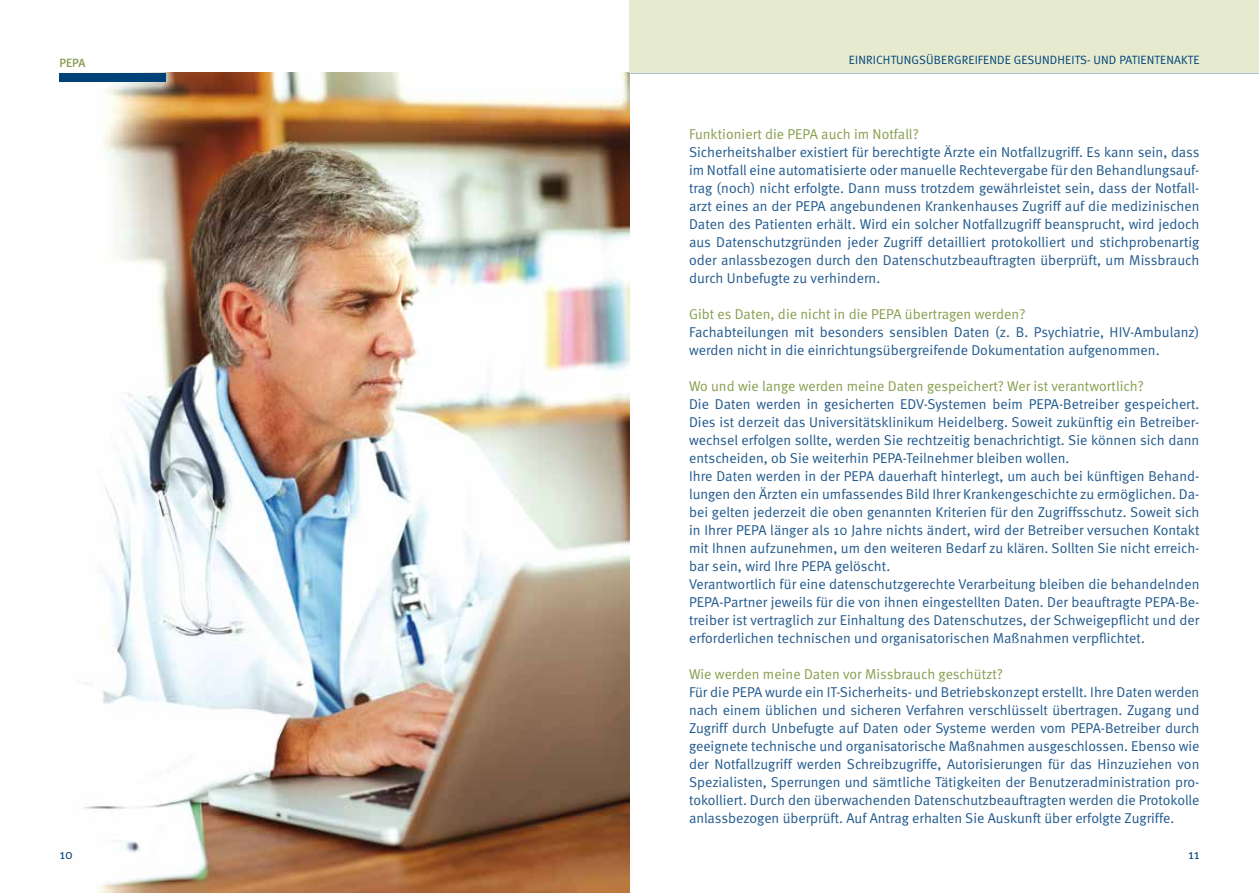
<style>
.page{position:relative;width:1259px;height:893px;background:#fff}
.page>*{position:absolute;margin:0;border:0;box-sizing:border-box;transform-origin:0 0}
.t1{font:14.25px/18px "Meta Normal";letter-spacing:.005em;color:#225a8e;text-align:justify}
.t2{font:14.25px "Meta Normal";letter-spacing:.005em;color:#899d4f}
.t3{font:13.5px "Meta Normal";color:#004178}
.t4{font:12px "Meta Normal";letter-spacing:.01em;color:#004178}
.t5{font:500 12px "Meta";color:#899d4f}
</style>
<div class="page">
<hr style="left:60px;top:72px;width:1199px;height:1px;background:#004178">
<img style="left:59px;top:73px;width:570px;height:820px">
<div style="left:629px;top:0;width:630px;height:73px;background:#e6ebd0"></div>
<div style="left:60px;top:73px;width:106px;height:8px;background:#004178"></div>
<p class="t5" style="left:60px;top:56px;width:27px">PEPA</p>
<p class="t4" style="left:849px;top:53px;width:352px">EINRICHTUNGSÜBERGREIFENDE GESUNDHEITS- UND PATIENTENAKTE</p>
<p class="t2" style="left:689px;top:126px;width:231px">Funktioniert die PEPA auch im Notfall?</p>
<p class="t1" style="left:689px;top:143px;width:512px">Sicherheitshalber existiert für berechtigte Ärzte ein Notfallzugriff. Es kann sein, dass im Notfall eine automatisierte oder manuelle Rechtevergabe für den Behandlungsauf&shy;trag (noch) nicht erfolgte. Dann muss trotzdem gewährleistet sein, dass der Notfall&shy;arzt eines an der PEPA angebundenen Krankenhauses Zugriff auf die medizinischen Daten des Patienten erhält. Wird ein solcher Notfallzugriff beansprucht, wird jedoch aus Datenschutzgründen jeder Zugriff detailliert protokolliert und stichprobenartig oder anlassbezogen durch den Datenschutzbeauftragten überprüft, um Missbrauch durch Unbefugte zu verhindern.</p>
<p class="t2" style="left:689px;top:306px;width:338px">Gibt es Daten, die nicht in die PEPA übertragen werden?</p>
<p class="t1" style="left:689px;top:323px;width:512px">Fachabteilungen mit besonders sensiblen Daten (z. B. Psychiatrie, HIV-Ambulanz) werden nicht in die einrichtungsübergreifende Dokumentation aufgenommen.</p>
<p class="t2" style="left:689px;top:378px;width:456px">Wo und wie lange werden meine Daten gespeichert? Wer ist verantwortlich?</p>
<p class="t1" style="left:689px;top:395px;width:512px;text-align:left">Die Daten werden in gesicherten EDV-Systemen beim PEPA-Betreiber gespeichert.<br>Dies ist derzeit das Universitätsklinikum Heidelberg. Soweit zukünftig ein Betreiber&shy;wechsel erfolgen sollte, werden Sie rechtzeitig benachrichtigt. Sie können sich dann entscheiden, ob Sie weiterhin PEPA-Teilnehmer bleiben wollen.<br>Ihre Daten werden in der PEPA dauerhaft hinterlegt, um auch bei künftigen Behand&shy;lungen den Ärzten ein umfassendes Bild Ihrer Krankengeschichte zu ermöglichen. Da&shy;bei gelten jederzeit die oben genannten Kriterien für den Zugriffsschutz. Soweit sich in Ihrer PEPA länger als 10 Jahre nichts ändert, wird der Betreiber versuchen Kontakt mit Ihnen aufzunehmen, um den weiteren Bedarf zu klären. Sollten Sie nicht erreich&shy;bar sein, wird Ihre PEPA gelöscht.<br>Verantwortlich für eine datenschutzgerechte Verarbeitung bleiben die behandelnden PEPA-Partner jeweils für die von ihnen eingestellten Daten. Der beauftragte PEPA-Be&shy;treiber ist vertraglich zur Einhaltung des Datenschutzes, der Schweigepflicht und der erforderlichen technischen und organisatorischen Maßnahmen verpflichtet.</p>
<p class="t2" style="left:689px;top:666px;width:315px">Wie werden meine Daten vor Missbrauch geschützt?</p>
<p class="t1" style="left:689px;top:683px;width:512px">Für die PEPA wurde ein IT-Sicherheits- und Betriebskonzept erstellt. Ihre Daten werden nach einem üblichen und sicheren Verfahren verschlüsselt übertragen. Zugang und Zugriff durch Unbefugte auf Daten oder Systeme werden vom PEPA-Betreiber durch geeignete technische und organisatorische Maßnahmen ausgeschlossen. Ebenso wie der Notfallzugriff werden Schreibzugriffe, Autorisierungen für das Hinzuziehen von Spezialisten, Sperrungen und sämtliche Tätigkeiten der Benutzeradministration pro&shy;tokolliert. Durch den überwachenden Datenschutzbeauftragten werden die Protokolle anlassbezogen überprüft. Auf Antrag erhalten Sie Auskunft über erfolgte Zugriffe.</p>
<p class="t3" style="left:60px;top:846px;width:15px">10</p>
<p class="t3" style="left:1188px;top:846px;width:13px">11</p>
</div>
